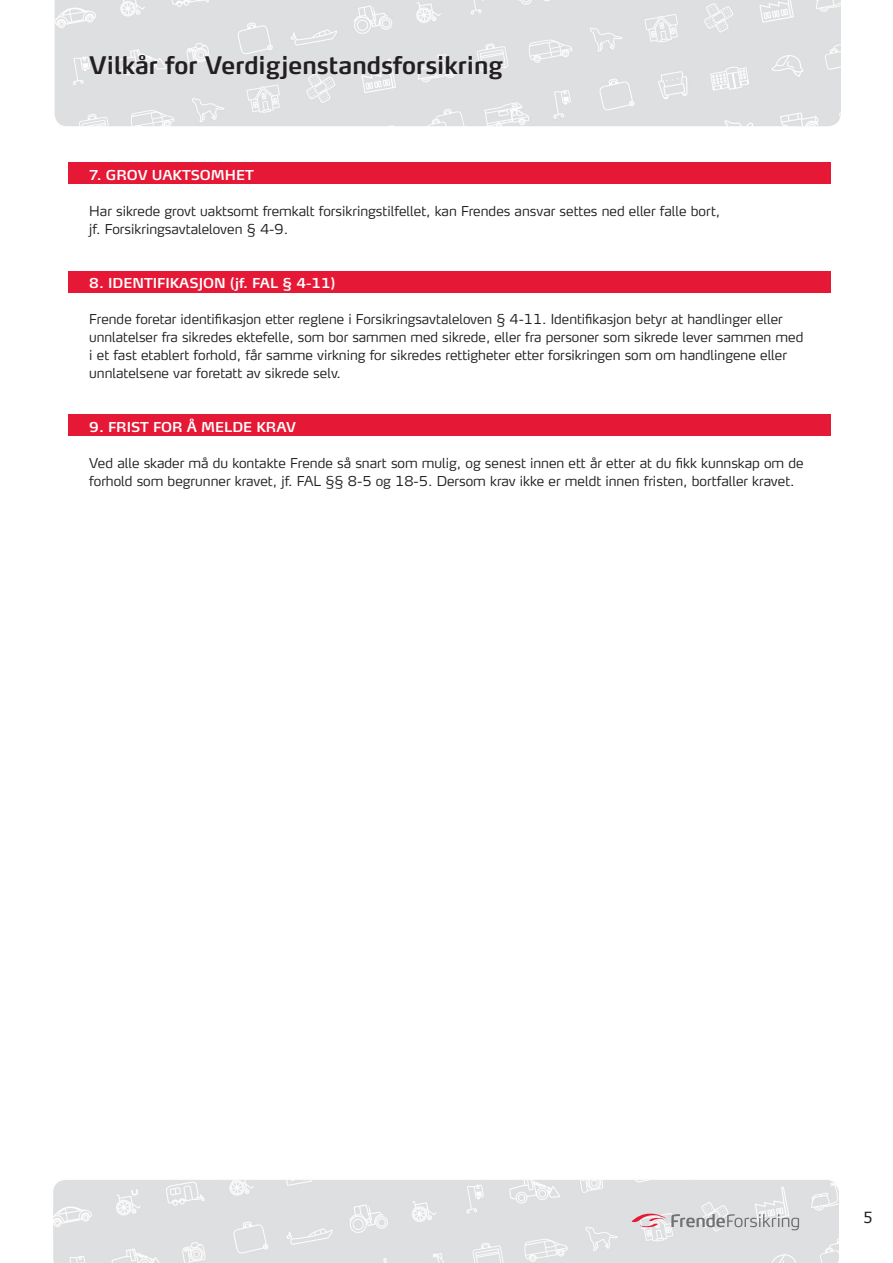
<style>
.page{position:relative;width:893px;height:1263px;background:#fff}
.page>*{position:absolute;margin:0;border:0;box-sizing:border-box;transform-origin:0 0}
.t1{font:600 24px "Max TF";color:#231f20}
.t2{font:15px "Verdana";color:#231f20}
.t3{font:300 13.5px/18px "Max TF";color:#231f20}
.t4{font:600 13.5px "Max TF";color:#fff}
</style>
<div class="page">
<img style="left:53px;top:1180px;width:785px;height:83px">
<svg style="left:632px;top:1213px;width:167px;height:17px"></svg>
<img style="left:54px;top:0;width:786px;height:126px">
<div style="left:68px;top:414px;width:762px;height:21px;background:#e51836"></div>
<div style="left:68px;top:162px;width:763px;height:21px;background:#e51836"></div>
<div style="left:68px;top:271px;width:762px;height:21px;background:#e51836"></div>
<h1 class="t1" style="left:89px;top:50px;width:415px">Vilkår for Verdigjenstandsforsikring</h1>
<p class="t4" style="left:89px;top:166px;width:166px">7. GROV UAKTSOMHET</p>
<p class="t3" style="left:89px;top:202px;width:632px">Har sikrede grovt uaktsomt fremkalt forsikringstilfellet, kan Frendes ansvar settes ned eller falle bort, jf. Forsikringsavtaleloven § 4-9.</p>
<p class="t4" style="left:89px;top:274px;width:248px">8. IDENTIFIKASJON (jf. FAL § 4-11)</p>
<p class="t3" style="left:89px;top:310px;width:716px">Frende foretar identifikasjon etter reglene i Forsikringsavtaleloven § 4-11. Identifikasjon betyr at handlinger eller unnlatelser fra sikredes ektefelle, som bor sammen med sikrede, eller fra personer som sikrede lever sammen med i et fast etablert forhold, får samme virkning for sikredes rettigheter etter forsikringen som om handlingene eller unnlatelsene var foretatt av sikrede selv.</p>
<p class="t4" style="left:89px;top:418px;width:208px">9. FRIST FOR Å MELDE KRAV</p>
<p class="t3" style="left:89px;top:454px;width:716px">Ved alle skader må du kontakte Frende så snart som mulig, og senest innen ett år etter at du fikk kunnskap om de forhold som begrunner kravet, jf. FAL §§ 8-5 og 18-5. Dersom krav ikke er meldt innen fristen, bortfaller kravet.</p>
<p class="t2" style="left:863px;top:1208px;width:11px">5</p>
</div>
